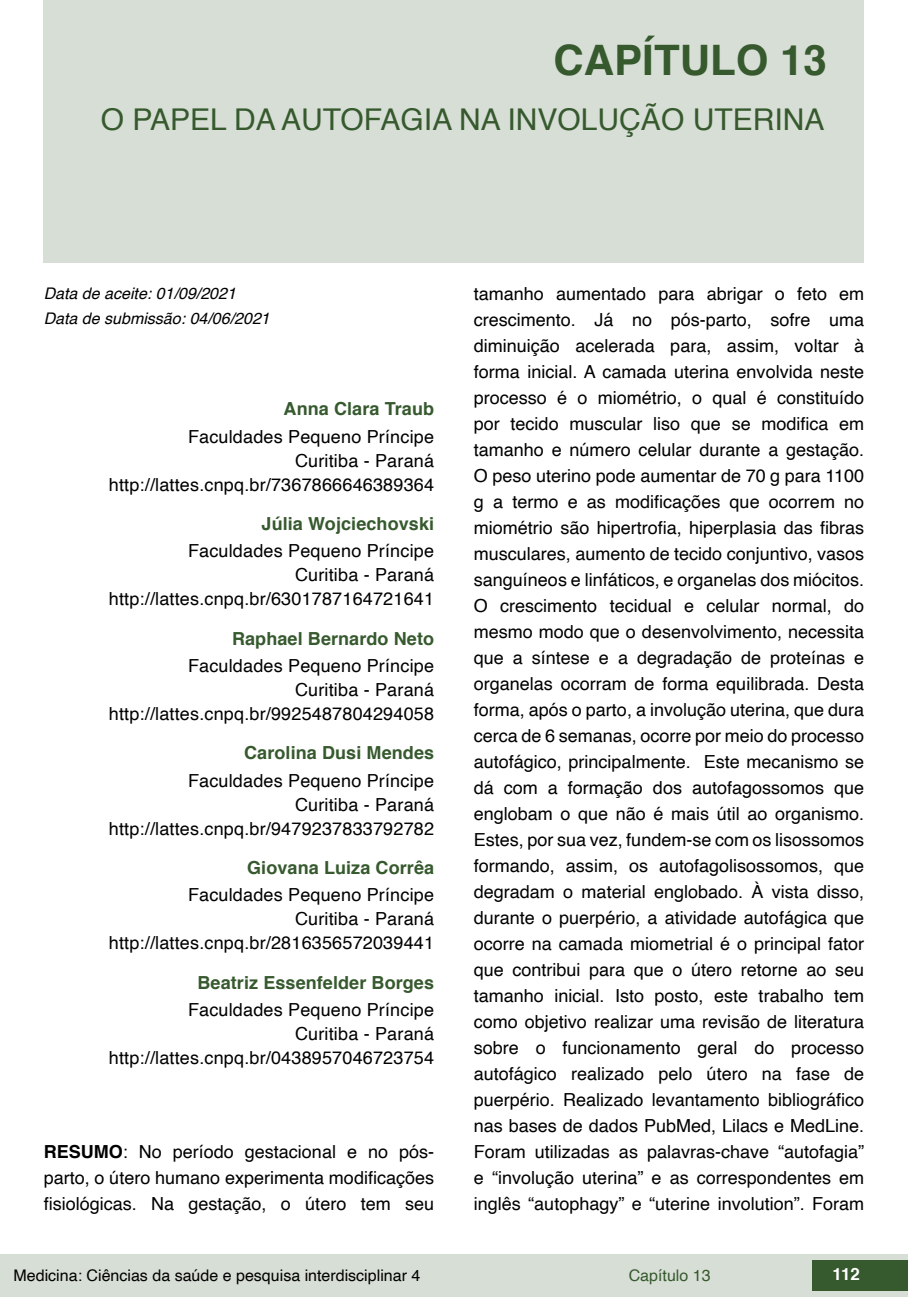
<style>
.page{position:relative;width:908px;height:1304px;background:#fff}
.page>*{position:absolute;margin:0;border:0;box-sizing:border-box;transform-origin:0 0}
.t1{font:700 42px "Helvetica";color:#36592e}
.t2{font:30px "Helvetica";color:#36592e}
.t3{font:18px/26px "Helvetica";letter-spacing:.01em;color:#000;text-align:right}
.t4{font:700 18px "Helvetica";letter-spacing:.005em;color:#36592e}
.t5{font:700 16.8px "Helvetica";color:#fff}
.t6{font:16px "Helvetica";color:#000}
.t7{font:italic 16px "Helvetica";color:#000}
.t8{font:16px "Helvetica";color:#36592e}
.s1{font-weight:700}
</style>
<div class="page">
<div style="left:0;top:1254px;width:906px;height:43px;background:#d7ded5"></div>
<div style="left:812px;top:1261px;width:95px;height:30px;background:#36592e"></div>
<div style="left:44px;top:0;width:819px;height:263px;background:#d7ded5"></div>
<h1 class="t1" style="left:553px;top:26px;width:275px">CAPÍTULO 13</h1>
<h2 class="t2" style="left:101px;top:96px;width:725px">O PAPEL DA AUTOFAGIA NA INVOLUÇÃO UTERINA</h2>
<p class="t7" style="left:44px;top:280px;width:194px">Data de aceite: 01/09/2021</p>
<p class="t7" style="left:44px;top:306px;width:227px">Data de submissão: 04/06/2021</p>
<p class="t4" style="left:283px;top:395px;width:152px">Anna Clara Traub</p>
<p class="t3" style="left:109px;top:425px;width:326px;line-height:24px">Faculdades Pequeno Príncipe<br>Curitiba - Paraná http://lattes.cnpq.br/7367866646389364</p>
<p class="t4" style="left:261px;top:509px;width:174px">Júlia Wojciechovski</p>
<p class="t3" style="left:109px;top:540px;width:326px;line-height:24px">Faculdades Pequeno Príncipe<br>Curitiba - Paraná http://lattes.cnpq.br/6301787164721641</p>
<p class="t4" style="left:232px;top:624px;width:203px">Raphael Bernardo Neto</p>
<p class="t3" style="left:109px;top:654px;width:326px;line-height:24px">Faculdades Pequeno Príncipe<br>Curitiba - Paraná http://lattes.cnpq.br/9925487804294058</p>
<p class="t4" style="left:244px;top:739px;width:191px">Carolina Dusi Mendes</p>
<p class="t3" style="left:109px;top:769px;width:326px;line-height:24px">Faculdades Pequeno Príncipe<br>Curitiba - Paraná http://lattes.cnpq.br/9479237833792782</p>
<p class="t4" style="left:247px;top:853px;width:188px">Giovana Luiza Corrêa</p>
<p class="t3" style="left:109px;top:884px;width:326px;line-height:24px">Faculdades Pequeno Príncipe<br>Curitiba - Paraná http://lattes.cnpq.br/2816356572039441</p>
<p class="t4" style="left:197px;top:968px;width:238px">Beatriz Essenfelder Borges</p>
<p class="t3" style="left:109px;top:998px;width:326px;line-height:24px">Faculdades Pequeno Príncipe<br>Curitiba - Paraná http://lattes.cnpq.br/0438957046723754</p>
<p class="t3" style="left:44px;top:1139px;width:392px;text-align:justify"><span class="s1">RESUMO</span>: No período gestacional e no pós&shy;parto, o útero humano experimenta modificações fisiológicas. Na gestação, o útero tem seu</p>
<p class="t3" style="left:473px;top:281px;width:392px;text-align:justify">tamanho aumentado para abrigar o feto em crescimento. Já no pós-parto, sofre uma diminuição acelerada para, assim, voltar à forma inicial. A camada uterina envolvida neste processo é o miométrio, o qual é constituído por tecido muscular liso que se modifica em tamanho e número celular durante a gestação.<br>O peso uterino pode aumentar de 70 g para 1100 g a termo e as modificações que ocorrem no miométrio são hipertrofia, hiperplasia das fibras musculares, aumento de tecido conjuntivo, vasos sanguíneos e linfáticos, e organelas dos miócitos.<br>O crescimento tecidual e celular normal, do mesmo modo que o desenvolvimento, necessita que a síntese e a degradação de proteínas e organelas ocorram de forma equilibrada. Desta forma, após o parto, a involução uterina, que dura cerca de 6 semanas, ocorre por meio do processo autofágico, principalmente. Este mecanismo se dá com a formação dos autofagossomos que englobam o que não é mais útil ao organismo.<br>Estes, por sua vez, fundem-se com os lisossomos formando, assim, os autofagolisossomos, que degradam o material englobado. À vista disso, durante o puerpério, a atividade autofágica que ocorre na camada miometrial é o principal fator que contribui para que o útero retorne ao seu tamanho inicial. Isto posto, este trabalho tem como objetivo realizar uma revisão de literatura sobre o funcionamento geral do processo autofágico realizado pelo útero na fase de puerpério. Realizado levantamento bibliográfico nas bases de dados PubMed, Lilacs e MedLine.<br>Foram utilizadas as palavras-chave “autofagia” e “involução uterina” e as correspondentes em inglês “autophagy” e “uterine involution”. Foram</p>
<p class="t6" style="left:14px;top:1263px;width:408px">Medicina: Ciências da saúde e pesquisa interdisciplinar 4</p>
<p class="t8" style="left:628px;top:1263px;width:83px">Capítulo 13</p>
<p class="t5" style="left:832px;top:1261px;width:29px">112</p>
</div>
